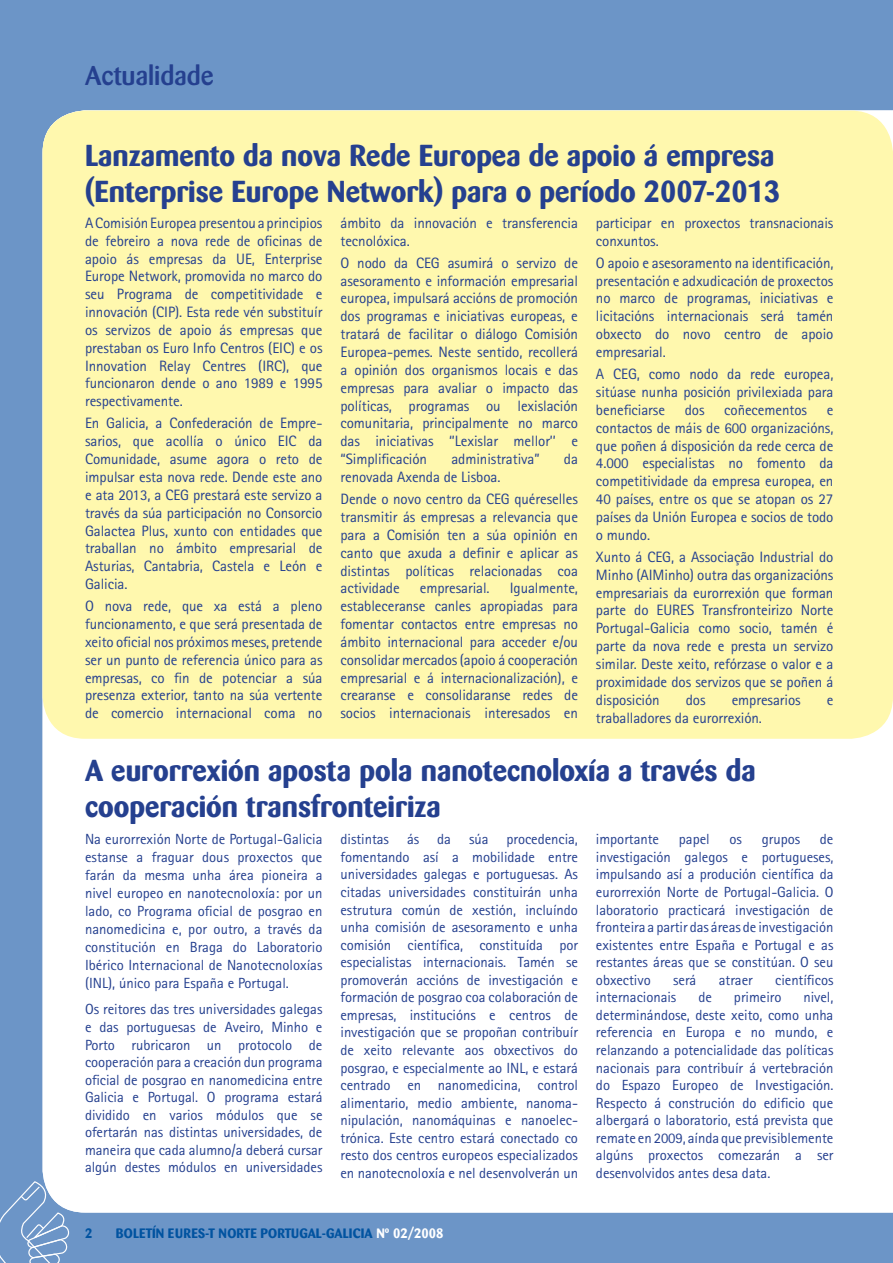
<style>
.page{position:relative;width:893px;height:1263px;background:#6c95c7}
.page>*{position:absolute;margin:0;border:0;box-sizing:border-box;transform-origin:0 0}
.t1{font:700 30px/36px "Barmeno";color:#25408f}
.t2{font:500 27px "Barmeno";color:#25408f}
.t3{font:15px/17.9px "Rotis Sans Serif";letter-spacing:-.005em;color:#25408f;text-align:justify}
.t4{font:14.7px/17.5px "Rotis Sans Serif";letter-spacing:-.005em;color:#25408f;text-align:justify}
.t5{font:700 13.5px "Barmeno";color:#0153a0}
.s1{color:#fff}
</style>
<div class="page">
<svg style="left:0;top:1181px;width:70px;height:82px"></svg>
<div style="left:43px;top:110px;width:830px;height:1102px;background:#fff"></div>
<div style="left:873px;top:110px;width:20px;height:1102px;background:#fff"></div>
<div style="left:43px;top:111px;width:850px;height:628px;background:#fff8ae"></div>
<h2 class="t2" style="left:85px;top:60px;width:130px">Actualidade</h2>
<h1 class="t1" style="left:85px;top:138px;width:697px">Lanzamento da nova Rede Europea de apoio á empresa (Enterprise Europe Network) para o período 2007-2013</h1>
<p class="t3" style="left:85px;top:214px;width:239px">A Comisión Europea presentou a principios de febreiro a nova rede de oficinas de apoio ás empresas da UE, Enterprise Europe Network, promovida no marco do seu Programa de competitividade e innovación (CIP). Esta rede vén substituír os servizos de apoio ás empresas que prestaban os Euro Info Centros (EIC) e os Innovation Relay Centres (IRC), que funcionaron dende o ano 1989 e 1995 respectivamente.</p>
<p class="t3" style="left:85px;top:414px;width:239px">En Galicia, a Confederación de Empre&shy;sarios, que acollía o único EIC da Comunidade, asume agora o reto de impulsar esta nova rede. Dende este ano e ata 2013, a CEG prestará este servizo a través da súa participación no Consorcio Galactea Plus, xunto con entidades que traballan no ámbito empresarial de Asturias, Cantabria, Castela e León e Galicia.</p>
<p class="t3" style="left:85px;top:597px;width:239px">O nova rede, que xa está a pleno funcionamento, e que será presentada de xeito oficial nos próximos meses, pretende ser un punto de referencia único para as empresas, co fin de potenciar a súa presenza exterior, tanto na súa vertente de comercio internacional coma no</p>
<p class="t3" style="left:340px;top:214px;width:239px">ámbito da innovación e transferencia tecnolóxica.</p>
<p class="t3" style="left:340px;top:254px;width:239px">O nodo da CEG asumirá o servizo de asesoramento e información empresarial europea, impulsará accións de promoción dos programas e iniciativas europeas, e tratará de facilitar o diálogo Comisión Europea-pemes. Neste sentido, recollerá a opinión dos organismos locais e das empresas para avaliar o impacto das políticas, programas ou lexislación comunitaria, principalmente no marco das iniciativas ‘’Lexislar mellor’’ e “Simplificación</p>
<p class="t3" style="left:596px;top:214px;width:239px">participar en proxectos transnacionais conxuntos.</p>
<p class="t3" style="left:596px;top:254px;width:239px">O apoio e asesoramento na identificación, presentación e adxudicación de proxectos no marco de programas, iniciativas e licitacións internacionais será tamén obxecto do novo centro de apoio empresarial.</p>
<p class="t3" style="left:596px;top:365px;width:239px">A CEG, como nodo da rede europea, sitúase nunha posición privilexiada para beneficiarse</p>
<p class="t3" style="left:685px;top:401px;width:21px">dos</p>
<p class="t3" style="left:724px;top:401px;width:84px">coñecementos</p>
<p class="t3" style="left:596px;top:401px;width:239px;text-indent:231px">e contactos de máis de 600 organizacións, que poñen á disposición da rede cerca de 4.000 especialistas no fomento da competitividade da empresa europea, en 40 países, entre os que se atopan os 27 países da Unión Europea e socios de todo o mundo.</p>
<p class="t3" style="left:596px;top:548px;width:239px">Xunto á CEG, a Associação Industrial do Minho (AIMinho) outra das organizacións empresariais da eurorrexión que forman parte do EURES Transfronteirizo Norte Portugal-Galicia como socio, tamén é parte da nova rede e presta un servizo similar. Deste xeito, refórzase o valor e a proximidade dos servizos que se poñen á disposición</p>
<p class="t3" style="left:451px;top:450px;width:90px">administrativa”</p>
<p class="t3" style="left:564px;top:450px;width:16px">da</p>
<p class="t3" style="left:340px;top:466px;width:239px;line-height:22px">renovada Axenda de Lisboa.<br>Dende o novo centro da CEG quéreselles</p>
<p class="t3" style="left:340px;top:508px;width:239px">transmitir ás empresas a relevancia que para a Comisión ten a súa opinión en canto que axuda a definir e aplicar as distintas políticas relacionadas coa actividade</p>
<p class="t3" style="left:340px;top:579px;width:239px;text-indent:169px">Igualmente, estableceranse canles apropiadas para fomentar contactos entre empresas no ámbito internacional para acceder e/ou consolidar mercados (apoio á cooperación empresarial e á internacionalización), e crearanse e consolidaranse redes de socios internacionais interesados en</p>
<p class="t3" style="left:420px;top:579px;width:71px">empresarial.</p>
<p class="t3" style="left:686px;top:691px;width:21px">dos</p>
<p class="t3" style="left:732px;top:691px;width:71px">empresarios</p>
<p class="t3" style="left:827px;top:691px;width:8px">e</p>
<p class="t3" style="left:596px;top:708px;width:168px">traballadores da eurorrexión.</p>
<h1 class="t1" style="left:85px;top:753px;width:672px">A eurorrexión aposta pola nanotecnoloxía a través da cooperación transfronteiriza</h1>
<p class="t4" style="left:85px;top:830px;width:239px;line-height:18px">Na eurorrexión Norte de Portugal-Galicia estanse a fraguar dous proxectos que farán da mesma unha área pioneira a nivel europeo en nanotecnoloxía: por un lado, co Programa oficial de posgrao en nanomedicina e, por outro, a través da constitución en Braga do Laboratorio Ibérico Internacional de Nanotecnoloxías (INL), único para España e Portugal.</p>
<p class="t4" style="left:85px;top:1000px;width:239px">Os reitores das tres universidades galegas e das portuguesas de Aveiro, Minho e Porto rubricaron un protocolo de cooperación para a creación dun programa oficial de posgrao en nanomedicina entre Galicia e Portugal. O programa estará dividido en varios módulos que se ofertarán nas distintas universidades, de maneira que cada alumno/a deberá cursar algún destes módulos en universidades</p>
<p class="t4" style="left:340px;top:830px;width:239px">distintas ás da súa procedencia, fomentando así a mobilidade entre universidades galegas e portuguesas. As citadas universidades constituirán unha estrutura común de xestión, incluíndo unha comisión de asesoramento e unha comisión científica, constituída por especialistas internacionais. Tamén se promoverán accións de investigación e formación de posgrao coa colaboración de empresas, institucións e centros de investigación que se propoñan contribuír de xeito relevante aos obxectivos do posgrao, e especialmente ao INL, e estará centrado en nanomedicina, control alimentario, medio ambiente, nanoma&shy;nipulación, nanomáquinas e nanoelec&shy;trónica. Este centro estará conectado co resto dos centros europeos especializados en nanotecnoloxía e nel desenvolverán un</p>
<p class="t4" style="left:596px;top:830px;width:65px">importante</p>
<p class="t4" style="left:679px;top:830px;width:32px">papel</p>
<p class="t4" style="left:729px;top:830px;width:14px">os</p>
<p class="t4" style="left:762px;top:830px;width:40px">grupos</p>
<p class="t4" style="left:596px;top:830px;width:239px;text-indent:224px">de investigación galegos e portugueses, impulsando así a produción científica da eurorrexión Norte de Portugal-Galicia. O laboratorio practicará investigación de fronteira a partir das áreas de investigación existentes entre España e Portugal e as restantes áreas que se constitúan. O seu obxectivo</p>
<p class="t4" style="left:673px;top:971px;width:25px">será</p>
<p class="t4" style="left:719px;top:971px;width:36px">atraer</p>
<p class="t4" style="left:775px;top:971px;width:60px">científicos</p>
<p class="t4" style="left:596px;top:988px;width:82px">internacionais</p>
<p class="t4" style="left:698px;top:988px;width:15px">de</p>
<p class="t4" style="left:734px;top:988px;width:49px">primeiro</p>
<p class="t4" style="left:596px;top:988px;width:239px;text-indent:208px">nivel, determinándose, deste xeito, como unha referencia en Europa e no mundo, e relanzando a potencialidade das políticas nacionais para contribuír á vertebración do Espazo Europeo de Investigación.<br>Respecto á construción do edificio que albergará o laboratorio, está prevista que remate en 2009, aínda que previsiblemente algúns proxectos comezarán a ser desenvolvidos antes desa data.</p>
<p class="t5" style="left:85px;top:1225px;width:9px">2</p>
<p class="t5" style="left:116px;top:1225px;width:329px">BOLETÍN EURES-T NORTE PORTUGAL-GALICIA <span class="s1">Nº 02/2008</span></p>
</div>
